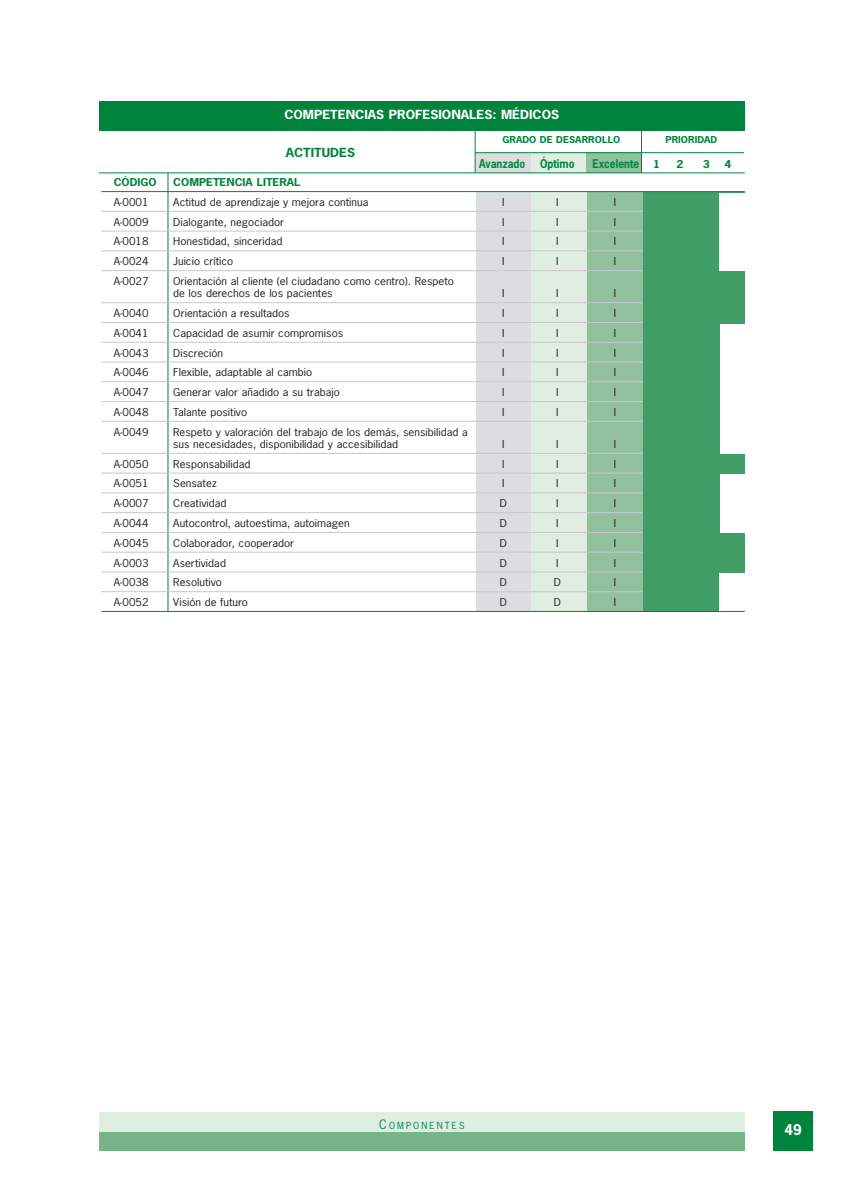
<style>
.page{position:relative;width:844px;height:1190px;background:#fff}
.page>*{position:absolute;margin:0;border:0;box-sizing:border-box;transform-origin:0 0}
.t1{font:700 14px "News Gothic";color:#fff}
.t2{font:700 11.9px "News Gothic";color:#fff;scale:1.11 1}
.t3{font:700 11.9px "News Gothic";color:#00843d;scale:1.11 1}
.t4{font:700 11.38px "News Gothic";color:#00843d;scale:.9 1}
.t5{font:10.15px/12.2px "News Gothic";color:#231f20;scale:1.11 1}
.t6{font:700 10.15px "News Gothic";color:#00843d;scale:1.11 1}
.t7{font:700 9.1px "News Gothic";color:#00843d;scale:1.11 1}
.t8{font:9.1px "News Gothic";letter-spacing:.23em;color:#00843d}
.s1{font-size:10.15px}
.s2{font-size:12.25px}
</style>
<div class="page">
<div style="left:773px;top:1111px;width:40px;height:40px;background:#00843d"></div>
<div style="left:99px;top:1131px;width:645px;height:20px;background:#77b48a"></div>
<div style="left:99px;top:1112px;width:645px;height:19px;background:#dfede3"></div>
<hr style="left:168px;top:173px;width:1px;height:438px;background:#00843d">
<div style="left:642px;top:192px;width:102px;height:420px;background:#419e66"></div>
<div style="left:476px;top:192px;width:55px;height:420px;background:#dcdddf"></div>
<div style="left:531px;top:192px;width:56px;height:420px;background:#dfede3"></div>
<div style="left:586px;top:192px;width:56px;height:419px;background:#91c09e"></div>
<div style="left:719px;top:573px;width:28px;height:39px;background:#fff"></div>
<div style="left:719px;top:193px;width:28px;height:78px;background:#fff"></div>
<div style="left:719px;top:324px;width:28px;height:129px;background:#fff"></div>
<div style="left:719px;top:474px;width:28px;height:58px;background:#fff"></div>
<hr style="left:101px;top:191px;width:643px;height:1px;background:#00843d">
<hr style="left:101px;top:211px;width:541px;height:1px;background:#c7c8ca">
<hr style="left:101px;top:231px;width:541px;height:1px;background:#c7c8ca">
<hr style="left:101px;top:250px;width:541px;height:1px;background:#c7c8ca">
<hr style="left:101px;top:270px;width:541px;height:1px;background:#c7c8ca">
<hr style="left:101px;top:302px;width:541px;height:1px;background:#c7c8ca">
<hr style="left:101px;top:322px;width:541px;height:1px;background:#c7c8ca">
<hr style="left:101px;top:342px;width:541px;height:1px;background:#c7c8ca">
<hr style="left:101px;top:362px;width:541px;height:1px;background:#c7c8ca">
<hr style="left:101px;top:381px;width:541px;height:1px;background:#c7c8ca">
<hr style="left:101px;top:401px;width:541px;height:1px;background:#c7c8ca">
<hr style="left:101px;top:421px;width:541px;height:1px;background:#c7c8ca">
<hr style="left:101px;top:453px;width:541px;height:1px;background:#c7c8ca">
<hr style="left:101px;top:473px;width:541px;height:1px;background:#c7c8ca">
<hr style="left:101px;top:492px;width:541px;height:1px;background:#c7c8ca">
<hr style="left:101px;top:512px;width:541px;height:1px;background:#c7c8ca">
<hr style="left:101px;top:532px;width:541px;height:1px;background:#c7c8ca">
<hr style="left:101px;top:552px;width:541px;height:1px;background:#c7c8ca">
<hr style="left:101px;top:571px;width:541px;height:1px;background:#c7c8ca">
<hr style="left:101px;top:591px;width:541px;height:1px;background:#c7c8ca">
<hr style="left:101px;top:611px;width:643px;height:1px;background:#00843d">
<div style="left:475px;top:153px;width:56px;height:20px;background:#dcdddf"></div>
<div style="left:530px;top:153px;width:56px;height:20px;background:#dfede3"></div>
<div style="left:586px;top:153px;width:56px;height:20px;background:#91c09e"></div>
<hr style="left:475px;top:152px;width:269px;height:1px;background:#00843d">
<hr style="left:99px;top:172px;width:645px;height:1px;background:#00843d">
<hr style="left:474px;top:128px;width:1px;height:44px;background:#00843d">
<hr style="left:641px;top:128px;width:1px;height:45px;background:#00843d">
<div style="left:99px;top:101px;width:645px;height:30px;background:#00843d"></div>
<p class="t2" style="left:285px;top:112px;width:249px">COMPETENCIAS PROFESIONALES: MÉDICOS</p>
<p class="t3" style="left:286px;top:148px;width:64px">ACTITUDES</p>
<p class="t7" style="left:502px;top:136px;width:108px">GRADO DE DESARROLLO</p>
<p class="t7" style="left:665px;top:136px;width:48px">PRIORIDAD</p>
<p class="t4" style="left:479px;top:159px;width:53px">Avanzado</p>
<p class="t4" style="left:540px;top:159px;width:40px">Óptimo</p>
<p class="t4" style="left:592px;top:159px;width:77px">Excelente <span class="s1">1</span></p>
<p class="t6" style="left:676px;top:160px;width:8px">2</p>
<p class="t6" style="left:702px;top:160px;width:8px">3</p>
<p class="t6" style="left:724px;top:160px;width:8px">4</p>
<p class="t6" style="left:114px;top:178px;width:40px">CÓDIGO</p>
<p class="t6" style="left:173px;top:178px;width:116px">COMPETENCIA LITERAL</p>
<p class="t5" style="left:114px;top:197px;width:33px">A-0001</p>
<p class="t5" style="left:173px;top:197px;width:177px">Actitud de aprendizaje y mejora continua</p>
<p class="t5" style="left:502px;top:197px;width:4px">I</p>
<p class="t5" style="left:556px;top:197px;width:4px">I</p>
<p class="t5" style="left:614px;top:197px;width:4px">I</p>
<p class="t5" style="left:114px;top:217px;width:33px">A-0009</p>
<p class="t5" style="left:173px;top:217px;width:101px">Dialogante, negociador</p>
<p class="t5" style="left:502px;top:217px;width:4px">I</p>
<p class="t5" style="left:556px;top:217px;width:4px">I</p>
<p class="t5" style="left:614px;top:217px;width:4px">I</p>
<p class="t5" style="left:114px;top:236px;width:33px">A-0018</p>
<p class="t5" style="left:173px;top:236px;width:100px">Honestidad, sinceridad</p>
<p class="t5" style="left:502px;top:236px;width:4px">I</p>
<p class="t5" style="left:556px;top:236px;width:4px">I</p>
<p class="t5" style="left:614px;top:236px;width:4px">I</p>
<p class="t5" style="left:114px;top:256px;width:33px">A-0024</p>
<p class="t5" style="left:173px;top:256px;width:55px">Juicio crítico</p>
<p class="t5" style="left:502px;top:256px;width:4px">I</p>
<p class="t5" style="left:556px;top:256px;width:4px">I</p>
<p class="t5" style="left:614px;top:256px;width:4px">I</p>
<p class="t5" style="left:114px;top:276px;width:33px">A-0027</p>
<p class="t5" style="left:173px;top:276px;width:254px">Orientación al cliente (el ciudadano como centro). Respeto de los derechos de los pacientes</p>
<p class="t5" style="left:502px;top:288px;width:4px">I</p>
<p class="t5" style="left:556px;top:288px;width:4px">I</p>
<p class="t5" style="left:614px;top:288px;width:4px">I</p>
<p class="t5" style="left:114px;top:308px;width:33px">A-0040</p>
<p class="t5" style="left:173px;top:308px;width:106px">Orientación a resultados</p>
<p class="t5" style="left:502px;top:308px;width:4px">I</p>
<p class="t5" style="left:556px;top:308px;width:4px">I</p>
<p class="t5" style="left:614px;top:308px;width:4px">I</p>
<p class="t5" style="left:114px;top:328px;width:33px">A-0041</p>
<p class="t5" style="left:173px;top:328px;width:155px">Capacidad de asumir compromisos</p>
<p class="t5" style="left:502px;top:328px;width:4px">I</p>
<p class="t5" style="left:556px;top:328px;width:4px">I</p>
<p class="t5" style="left:614px;top:328px;width:4px">I</p>
<p class="t5" style="left:114px;top:347px;width:33px">A-0043</p>
<p class="t5" style="left:173px;top:347px;width:46px">Discreción</p>
<p class="t5" style="left:502px;top:347px;width:4px">I</p>
<p class="t5" style="left:556px;top:347px;width:4px">I</p>
<p class="t5" style="left:614px;top:347px;width:4px">I</p>
<p class="t5" style="left:114px;top:367px;width:33px">A-0046</p>
<p class="t5" style="left:173px;top:367px;width:127px">Flexible, adaptable al cambio</p>
<p class="t5" style="left:502px;top:367px;width:4px">I</p>
<p class="t5" style="left:556px;top:367px;width:4px">I</p>
<p class="t5" style="left:614px;top:367px;width:4px">I</p>
<p class="t5" style="left:114px;top:387px;width:33px">A-0047</p>
<p class="t5" style="left:173px;top:387px;width:151px">Generar valor añadido a su trabajo</p>
<p class="t5" style="left:502px;top:387px;width:4px">I</p>
<p class="t5" style="left:556px;top:387px;width:4px">I</p>
<p class="t5" style="left:614px;top:387px;width:4px">I</p>
<p class="t5" style="left:114px;top:407px;width:33px">A-0048</p>
<p class="t5" style="left:173px;top:407px;width:68px">Talante positivo</p>
<p class="t5" style="left:502px;top:407px;width:4px">I</p>
<p class="t5" style="left:556px;top:407px;width:4px">I</p>
<p class="t5" style="left:614px;top:407px;width:4px">I</p>
<p class="t5" style="left:114px;top:427px;width:33px">A-0049</p>
<p class="t5" style="left:173px;top:427px;width:267px">Respeto y valoración del trabajo de los demás, sensibilidad a sus necesidades, disponibilidad y accesibilidad</p>
<p class="t5" style="left:502px;top:439px;width:4px">I</p>
<p class="t5" style="left:556px;top:439px;width:4px">I</p>
<p class="t5" style="left:614px;top:439px;width:4px">I</p>
<p class="t5" style="left:114px;top:459px;width:33px">A-0050</p>
<p class="t5" style="left:173px;top:459px;width:71px">Responsabilidad</p>
<p class="t5" style="left:502px;top:459px;width:4px">I</p>
<p class="t5" style="left:556px;top:459px;width:4px">I</p>
<p class="t5" style="left:614px;top:459px;width:4px">I</p>
<p class="t5" style="left:114px;top:478px;width:33px">A-0051</p>
<p class="t5" style="left:173px;top:478px;width:41px">Sensatez</p>
<p class="t5" style="left:502px;top:478px;width:4px">I</p>
<p class="t5" style="left:556px;top:478px;width:4px">I</p>
<p class="t5" style="left:614px;top:478px;width:4px">I</p>
<p class="t5" style="left:114px;top:498px;width:33px">A-0007</p>
<p class="t5" style="left:173px;top:498px;width:49px">Creatividad</p>
<p class="t5" style="left:500px;top:498px;width:8px">D</p>
<p class="t5" style="left:556px;top:498px;width:4px">I</p>
<p class="t5" style="left:614px;top:498px;width:4px">I</p>
<p class="t5" style="left:114px;top:518px;width:33px">A-0044</p>
<p class="t5" style="left:173px;top:518px;width:160px">Autocontrol, autoestima, autoimagen</p>
<p class="t5" style="left:500px;top:518px;width:8px">D</p>
<p class="t5" style="left:556px;top:518px;width:4px">I</p>
<p class="t5" style="left:614px;top:518px;width:4px">I</p>
<p class="t5" style="left:114px;top:538px;width:33px">A-0045</p>
<p class="t5" style="left:173px;top:538px;width:110px">Colaborador, cooperador</p>
<p class="t5" style="left:500px;top:538px;width:8px">D</p>
<p class="t5" style="left:556px;top:538px;width:4px">I</p>
<p class="t5" style="left:614px;top:538px;width:4px">I</p>
<p class="t5" style="left:114px;top:557px;width:33px">A-0003</p>
<p class="t5" style="left:173px;top:557px;width:49px">Asertividad</p>
<p class="t5" style="left:500px;top:557px;width:8px">D</p>
<p class="t5" style="left:556px;top:557px;width:4px">I</p>
<p class="t5" style="left:614px;top:557px;width:4px">I</p>
<p class="t5" style="left:114px;top:577px;width:33px">A-0038</p>
<p class="t5" style="left:173px;top:577px;width:45px">Resolutivo</p>
<p class="t5" style="left:500px;top:577px;width:8px">D</p>
<p class="t5" style="left:553px;top:577px;width:8px">D</p>
<p class="t5" style="left:614px;top:577px;width:4px">I</p>
<p class="t5" style="left:114px;top:597px;width:33px">A-0052</p>
<p class="t5" style="left:173px;top:597px;width:69px">Visión de futuro</p>
<p class="t5" style="left:500px;top:597px;width:8px">D</p>
<p class="t5" style="left:553px;top:597px;width:8px">D</p>
<p class="t5" style="left:614px;top:597px;width:4px">I</p>
<p class="t8" style="left:379px;top:1122px;width:87px"><span class="s2">C</span>OMPONENTES</p>
<h1 class="t1" style="left:784px;top:1124px;width:19px">49</h1>
</div>
